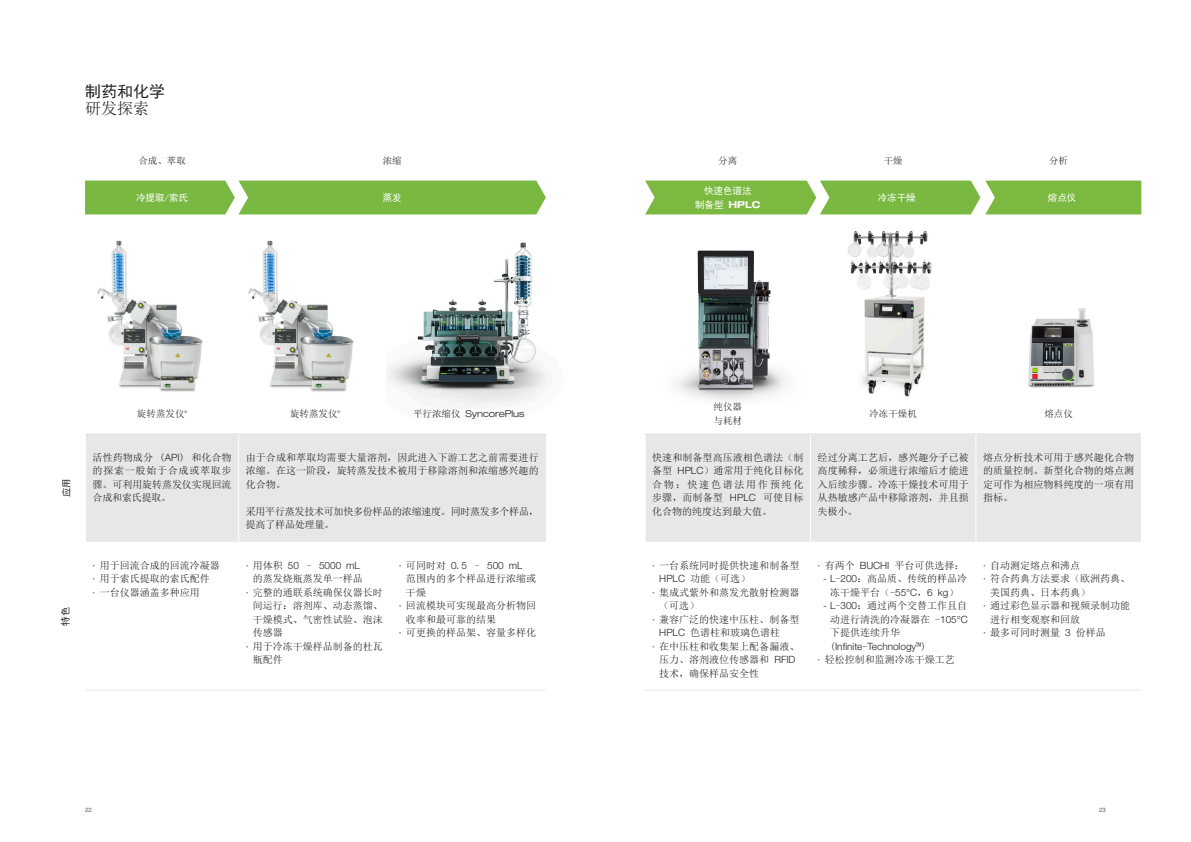
<style>
.page{position:relative;width:1191px;height:842px;background:#fff}
.page>*{position:absolute;margin:0;border:0;box-sizing:border-box;transform-origin:0 0}
.t1{font:16px "Sim Hei";color:#231f20}
.t2{font:16px "Sim Sun";color:#231f20}
.t3{font:10px/13.5px "Sim Sun";color:#231f20;text-align:justify}
.t4{font:300 10px "Helvetica Neue LT Std";color:#231f20}
.t5{font:10px/13.5px "Sim Sun";letter-spacing:-.025em;color:#231f20}
.t6{font:9.5px/13.5px "Sim Sun";color:#231f20}
.t7{font:9.5px "Sim Hei";color:#fff}
.t8{font:300 expanded 9.5px "Helvetica Neue LT Std";color:#231f20}
.t9{font:700 expanded 9.5px "Helvetica Neue LT Std";color:#fff}
.t10{font:9.5px "Sim Hei";color:#231f20}
.t11{font:300 6px "Helvetica Neue LT Std";color:#231f20}
.s1{font-family:"Sim Hei";font-weight:400;font-stretch:normal}
.s2{font-family:"Sim Sun";font-weight:400;font-stretch:normal}
.s3{font-family:"Helvetica Neue LT Std";font-weight:300}
.s4{font-family:"Sim Sun";font-weight:400}
</style>
<div class="page">
<img style="left:353px;top:214px;width:194px;height:190px">
<img style="left:97px;top:240px;width:106px;height:152px">
<img style="left:248px;top:226px;width:137px;height:178px">
<img style="left:676px;top:250px;width:110px;height:151px">
<img style="left:848px;top:231px;width:84px;height:166px">
<img style="left:1028px;top:308px;width:66px;height:80px">
<svg style="left:645px;top:181px;width:496px;height:33px;background:#84bd4e"></svg>
<div style="left:85px;top:181px;width:461px;height:33px;background:#79b942"></div>
<div style="left:86px;top:434px;width:460px;height:108px;background:#e6e7e9"></div>
<div style="left:645px;top:434px;width:496px;height:108px;background:#e6e7e9"></div>
<hr style="left:86px;top:690px;width:153px;height:1px;background:#e6e7e9">
<hr style="left:239px;top:690px;width:153px;height:1px;background:#e6e7e9">
<hr style="left:392px;top:690px;width:154px;height:1px;background:#e6e7e9">
<hr style="left:645px;top:690px;width:165px;height:1px;background:#e6e7e9">
<hr style="left:810px;top:690px;width:166px;height:1px;background:#e6e7e9">
<hr style="left:976px;top:690px;width:165px;height:1px;background:#e6e7e9">
<hr style="left:85px;top:433px;width:154px;height:1px;background:#e6e7e9">
<hr style="left:239px;top:433px;width:153px;height:1px;background:#e6e7e9">
<hr style="left:392px;top:433px;width:154px;height:1px;background:#e6e7e9">
<hr style="left:644px;top:433px;width:166px;height:1px;background:#e6e7e9">
<hr style="left:810px;top:433px;width:166px;height:1px;background:#e6e7e9">
<hr style="left:976px;top:433px;width:165px;height:1px;background:#e6e7e9">
<hr style="left:238px;top:434px;width:1px;height:108px;background:#fff">
<hr style="left:810px;top:434px;width:1px;height:108px;background:#fff">
<hr style="left:975px;top:434px;width:1px;height:108px;background:#fff">
<h1 class="t1" style="left:85px;top:83px;width:81px">制药和化学</h1>
<h1 class="t2" style="left:85px;top:100px;width:65px">研发探索</h1>
<p class="t6" style="left:138px;top:154px;width:49px">合成、萃取</p>
<p class="t6" style="left:383px;top:154px;width:20px">浓缩</p>
<p class="t6" style="left:718px;top:154px;width:20px">分离</p>
<p class="t6" style="left:883px;top:154px;width:20px">干燥</p>
<p class="t6" style="left:1049px;top:154px;width:20px">分析</p>
<p class="t7" style="left:136px;top:193px;width:54px">冷提取/索氏</p>
<p class="t7" style="left:383px;top:193px;width:20px">蒸发</p>
<p class="t7" style="left:704px;top:186px;width:49px">快速色谱法</p>
<p class="t9" style="left:695px;top:198px;width:67px"><span class="s1">制备型</span> HPLC</p>
<p class="t7" style="left:877px;top:193px;width:39px">冷冻干燥</p>
<p class="t7" style="left:1048px;top:193px;width:30px">熔点仪</p>
<p class="t10" style="left:62px;top:497px;width:20px;rotate:-90deg">应用</p>
<p class="t10" style="left:61px;top:625px;width:20px;rotate:-90deg">特色</p>
<p class="t6" style="left:137px;top:407px;width:52px">旋转蒸发仪<sup>®</sup></p>
<p class="t6" style="left:290px;top:407px;width:52px">旋转蒸发仪<sup>®</sup></p>
<p class="t8" style="left:413px;top:408px;width:113px"><span class="s2">平行浓缩仪</span> SyncorePlus</p>
<p class="t6" style="left:713px;top:400px;width:30px">纯仪器与耗材</p>
<p class="t6" style="left:869px;top:407px;width:49px">冷冻干燥机</p>
<p class="t6" style="left:1044px;top:407px;width:30px">熔点仪</p>
<p class="t3" style="left:93px;top:450px;width:140px">活性药物成分 (<span class="s3">API</span>) 和化合物的探索一般始于合成或萃取步骤。可利用旋转蒸发仪实现回流合成和索氏提取。</p>
<p class="t3" style="left:246px;top:450px;width:294px">由于合成和萃取均需要大量溶剂，因此进入下游工艺之前需要进行浓缩。在这一阶段，旋转蒸发技术被用于移除溶剂和浓缩感兴趣的化合物。</p>
<p class="t5" style="left:246px;top:504px;width:294px">采用平行蒸发技术可加快多份样品的浓缩速度。同时蒸发多个样品，提高了样品处理量。</p>
<p class="t3" style="left:652px;top:450px;width:153px">快速和制备型高压液相色谱法（制备型 <span class="s3">HPLC</span>）通常用于纯化目标化合物：快速色谱法用作预纯化步骤，而制备型 <span class="s3">HPLC</span> 可使目标化合物的纯度达到最大值。</p>
<p class="t3" style="left:817px;top:450px;width:153px">经过分离工艺后，感兴趣分子已被高度稀释，必须进行浓缩后才能进入后续步骤。冷冻干燥技术可用于从热敏感产品中移除溶剂，并且损失极小。</p>
<p class="t3" style="left:983px;top:450px;width:153px">熔点分析技术可用于感兴趣化合物的质量控制。新型化合物的熔点测定可作为相应物料纯度的一项有用指标。</p>
<p class="t3" style="left:93px;top:558px;width:129px;text-align:left"><span class="s3">·</span> 用于回流合成的回流冷凝器<span class="s3">·</span> 用于索氏提取的索氏配件<br><span class="s3">·</span> 一台仪器涵盖多种应用</p>
<p class="t4" style="left:246px;top:559px;width:116px">· <span class="s4">用体积</span> 50 <span class="s4">–</span> 5000 mL</p>
<p class="t3" style="left:253px;top:572px;width:111px">的蒸发烧瓶蒸发单一样品</p>
<p class="t3" style="left:246px;top:585px;width:139px"><span class="s3">·</span> 完整的通联系统确保仪器长时</p>
<p class="t3" style="left:253px;top:599px;width:131px">间运行：溶剂库、动态蒸馏、</p>
<p class="t3" style="left:253px;top:612px;width:131px">干燥模式、气密性试验、泡沫</p>
<p class="t3" style="left:253px;top:626px;width:31px">传感器</p>
<p class="t3" style="left:246px;top:639px;width:139px"><span class="s3">·</span> 用于冷冻干燥样品制备的杜瓦</p>
<p class="t3" style="left:253px;top:653px;width:31px">瓶配件</p>
<p class="t4" style="left:399px;top:559px;width:125px">· <span class="s4">可同时对</span> 0<span class="s4">.</span>5 <span class="s4">–</span> 500 mL</p>
<p class="t3" style="left:406px;top:572px;width:132px">范围内的多个样品进行浓缩或</p>
<p class="t3" style="left:406px;top:585px;width:21px">干燥</p>
<p class="t3" style="left:399px;top:599px;width:139px"><span class="s3">·</span> 回流模块可实现最高分析物回</p>
<p class="t3" style="left:406px;top:612px;width:91px">收率和最可靠的结果</p>
<p class="t3" style="left:399px;top:626px;width:139px"><span class="s3">·</span> 可更换的样品架、容量多样化</p>
<p class="t3" style="left:652px;top:558px;width:149px"><span class="s3">·</span> 一台系统同时提供快速和制备型</p>
<p class="t3" style="left:659px;top:572px;width:92px"><span class="s3">HPLC</span> 功能（可选）</p>
<p class="t3" style="left:652px;top:585px;width:149px"><span class="s3">·</span> 集成式紫外和蒸发光散射检测器</p>
<p class="t3" style="left:659px;top:599px;width:41px">（可选）</p>
<p class="t3" style="left:652px;top:612px;width:149px"><span class="s3">·</span> 兼容广泛的快速中压柱、制备型</p>
<p class="t3" style="left:659px;top:626px;width:122px"><span class="s3">HPLC</span> 色谱柱和玻璃色谱柱</p>
<p class="t3" style="left:652px;top:639px;width:149px"><span class="s3">·</span> 在中压柱和收集架上配备漏液、</p>
<p class="t3" style="left:659px;top:653px;width:138px">压力、溶剂液位传感器和 <span class="s3">RFID</span></p>
<p class="t3" style="left:659px;top:666px;width:101px">技术，确保样品安全性</p>
<p class="t3" style="left:817px;top:558px;width:148px"><span class="s3">·</span> 有两个 <span class="s3">BUCHI</span> 平台可供选择：</p>
<p class="t3" style="left:823px;top:572px;width:146px;text-align:center"><span class="s3">- L</span>-<span class="s3">200</span>：高品质、传统的样品冷冻干燥平台（-<span class="s3">55°C</span>，<span class="s3">6 kg</span>）</p>
<p class="t3" style="left:830px;top:599px;width:139px;text-indent:-7px"><span class="s3">- L</span>-<span class="s3">300</span>：通过两个交替工作且自动进行清洗的冷凝器在 -<span class="s3">105°C</span>下提供连续升华</p>
<p class="t4" style="left:830px;top:640px;width:98px"><span class="s4">(</span>Infinite<span class="s4">-</span>Technology<span class="s4">™)</span></p>
<p class="t3" style="left:817px;top:653px;width:139px"><span class="s3">·</span> 轻松控制和监测冷冻干燥工艺</p>
<p class="t3" style="left:983px;top:558px;width:99px"><span class="s3">·</span> 自动测定熔点和沸点</p>
<p class="t3" style="left:983px;top:572px;width:149px"><span class="s3">·</span> 符合药典方法要求（欧洲药典、</p>
<p class="t3" style="left:990px;top:585px;width:101px">美国药典、日本药典）</p>
<p class="t3" style="left:983px;top:599px;width:149px"><span class="s3">·</span> 通过彩色显示器和视频录制功能</p>
<p class="t3" style="left:990px;top:612px;width:91px">进行相变观察和回放</p>
<p class="t3" style="left:983px;top:626px;width:124px"><span class="s3">·</span> 最多可同时测量 <span class="s3">3</span> 份样品</p>
<p class="t11" style="left:85px;top:806px;width:8px">22</p>
<p class="t11" style="left:1099px;top:806px;width:8px">23</p>
</div>
